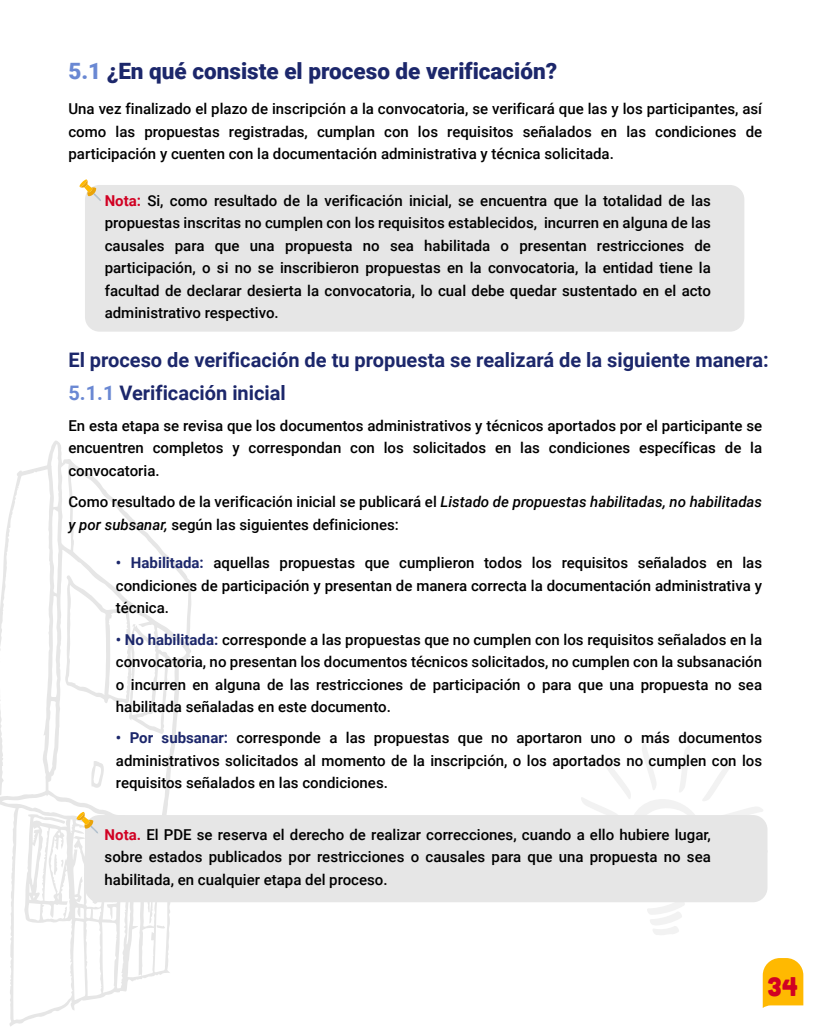
<style>
.page{position:relative;width:833px;height:1028px;background:#fff}
.page>*{position:absolute;margin:0;border:0;box-sizing:border-box;transform-origin:0 0}
.t1{font:26.25px "Cubano";color:#d10123}
.t2{font:900 22.5px "Roboto";color:#1c276b}
.t3{font:700 20px/32.5px "Roboto";color:#1c276b}
.t4{font:500 15px/22.5px "Roboto";color:#000;text-align:justify}
.s1{color:#6a88d3}
.s2{font-weight:700;color:#d10123}
.s3{font-style:italic}
.s4{font-weight:700;color:#1c276b}
</style>
<div class="page">
<svg style="left:0;top:441px;width:193px;height:585px"></svg>
<svg style="left:91px;top:760px;width:13px;height:28px"></svg>
<svg style="left:146px;top:902px;width:19px;height:26px"></svg>
<svg style="left:54px;top:854px;width:10px;height:21px"></svg>
<svg style="left:581px;top:743px;width:187px;height:192px"></svg>
<div style="left:85px;top:815px;width:682px;height:87px;background:#e6e6e6;border-radius:14px"></div>
<div style="left:85px;top:185px;width:659px;height:147px;background:#e6e6e6;border-radius:14px"></div>
<svg style="left:762px;top:958px;width:41px;height:50px;background:#ffc121"></svg>
<svg style="left:79px;top:179px;width:22px;height:22px"></svg>
<svg style="left:77px;top:812px;width:21px;height:21px"></svg>
<h2 class="t2" style="left:68px;top:56px;width:490px"><span class="s1">5.1</span> ¿En qué consiste el proceso de verificación?</h2>
<p class="t4" style="left:68px;top:97px;width:695px">Una vez finalizado el plazo de inscripción a la convocatoria, se verificará que las y los participantes, así como las propuestas registradas, cumplan con los requisitos señalados en las condiciones de participación y cuenten con la documentación administrativa y técnica solicitada.</p>
<p class="t4" style="left:105px;top:189px;width:608px"><span class="s2">Nota:</span> Si, como resultado de la verificación inicial, se encuentra que la totalidad de las propuestas inscritas no cumplen con los requisitos establecidos, incurren en alguna de las causales para que una propuesta no sea habilitada o presentan restricciones de participación, o si no se inscribieron propuestas en la convocatoria, la entidad tiene la facultad de declarar desierta la convocatoria, lo cual debe quedar sustentado en el acto administrativo respectivo.</p>
<h3 class="t3" style="left:68px;top:343px;width:702px">El proceso de verificación de tu propuesta se realizará de la siguiente manera:<br><span class="s1">5.1.1</span> Verificación inicial</h3>
<p class="t4" style="left:68px;top:414px;width:695px">En esta etapa se revisa que los documentos administrativos y técnicos aportados por el participante se encuentren completos y correspondan con los solicitados en las condiciones específicas de la convocatoria.</p>
<p class="t4" style="left:68px;top:490px;width:695px">Como resultado de la verificación inicial se publicará el <span class="s3">Listado de propuestas habilitadas, no habilitadas y por subsanar,</span> según las siguientes definiciones:</p>
<p class="t4" style="left:116px;top:551px;width:648px"><span class="s4">• Habilitada:</span> aquellas propuestas que cumplieron todos los requisitos señalados en las condiciones de participación y presentan de manera correcta la documentación administrativa y técnica.</p>
<p class="t4" style="left:116px;top:627px;width:648px"><span class="s4">• No habilitada:</span> corresponde a las propuestas que no cumplen con los requisitos señalados en la convocatoria, no presentan los documentos técnicos solicitados, no cumplen con la subsanación o incurren en alguna de las restricciones de participación o para que una propuesta no sea habilitada señaladas en este documento.</p>
<p class="t4" style="left:116px;top:726px;width:648px"><span class="s4">• Por subsanar:</span> corresponde a las propuestas que no aportaron uno o más documentos administrativos solicitados al momento de la inscripción, o los aportados no cumplen con los requisitos señalados en las condiciones.</p>
<p class="t4" style="left:105px;top:822px;width:608px"><span class="s2">Nota.</span> El PDE se reserva el derecho de realizar correcciones, cuando a ello hubiere lugar, sobre estados publicados por restricciones o causales para que una propuesta no sea habilitada, en cualquier etapa del proceso.</p>
<h1 class="t1" style="left:766px;top:970px;width:33px">34</h1>
</div>
